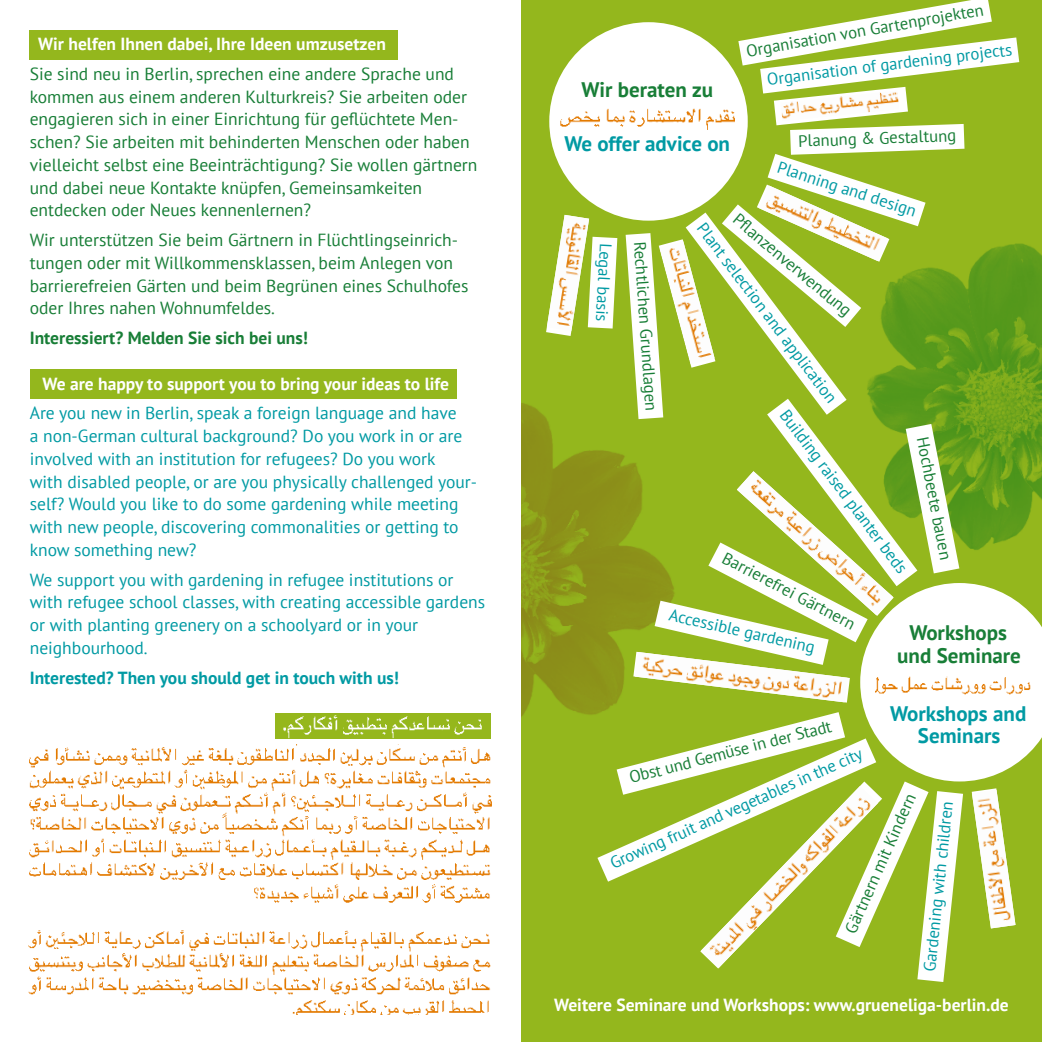
<style>
.page{position:relative;width:1042px;height:1042px;background:#fff}
.page>*{position:absolute;margin:0;border:0;box-sizing:border-box;transform-origin:0 0}
.t1{font:700 21px/22.8px "PT Sans";color:#009aa3;text-align:center}
.t2{font:700 21px/22.8px "PT Sans";color:#187e37;text-align:center}
.t3{font:17.5px/22.8px "PT Sans";color:#187e37}
.t4{font:17.5px/22.8px "PT Sans";color:#009aa3}
.t5{font:700 17.5px "PT Sans";color:#fff}
.t6{font:700 17.5px "PT Sans";color:#009aa3}
.t7{font:700 17.5px "PT Sans";color:#187e37}
.t8{font:16.62px "PT Sans";color:#009aa3}
.t9{font:16.62px "PT Sans";color:#187e37}
</style>
<div class="page">
<div style="left:30px;top:30px;width:368px;height:30px;background:#94b71d"></div>
<div style="left:30px;top:369px;width:426px;height:30px;background:#94b71d"></div>
<div style="left:521px;top:0;width:521px;height:1042px;background:#94b71d"></div>
<img style="left:521px;top:403px;width:25px;height:314px">
<img style="left:28px;top:745px;width:464px;height:270px">
<svg style="left:546px;top:0;width:496px;height:982px"></svg>
<img style="left:547px;top:215px;width:42px;height:116px">
<img style="left:275px;top:713px;width:216px;height:25px">
<p class="t5" style="left:38px;top:32px;width:349px">Wir helfen Ihnen dabei, Ihre Ideen umzusetzen</p>
<p class="t3" style="left:30px;top:62px;width:449px">Sie sind neu in Berlin, sprechen eine andere Sprache und kommen aus einem anderen Kulturkreis? Sie arbeiten oder engagieren sich in einer Einrichtung für geflüchtete Men&shy;schen? Sie arbeiten mit behinderten Menschen oder haben vielleicht selbst eine Beeinträchtigung? Sie wollen gärtnern und dabei neue Kontakte knüpfen, Gemeinsamkeiten entdecken oder Neues kennenlernen?</p>
<p class="t3" style="left:30px;top:228px;width:440px">Wir unterstützen Sie beim Gärtnern in Flüchtlingseinrich&shy;tungen oder mit Willkommensklassen, beim Anlegen von barrierefreien Gärten und beim Begrünen eines Schulhofes oder Ihres nahen Wohnumfeldes.</p>
<p class="t7" style="left:30px;top:326px;width:280px">Interessiert? Melden Sie sich bei uns!</p>
<p class="t5" style="left:43px;top:372px;width:408px">We are happy to support you to bring your ideas to life</p>
<p class="t4" style="left:30px;top:401px;width:449px">Are you new in Berlin, speak a foreign language and have<br>a non-German cultural background? Do you work in or are involved with an institution for refugees? Do you work<br>with disabled people, or are you physically challenged your&shy;self? Would you like to do some gardening while meeting with new people, discovering commonalities or getting to know something new?</p>
<p class="t4" style="left:30px;top:568px;width:457px">We support you with gardening in refugee institutions or with refugee school classes, with creating accessible gardens or with planting greenery on a schoolyard or in your neighbourhood.</p>
<p class="t6" style="left:30px;top:666px;width:371px">Interested? Then you should get in touch with us!</p>
<p class="t2" style="left:581px;top:78px;width:133px">Wir beraten zu</p>
<p class="t1" style="left:564px;top:132px;width:167px">We offer advice on</p>
<p class="t9" style="left:744px;top:40px;width:242px;rotate:-10deg">Organisation von Gartenprojekten</p>
<p class="t8" style="left:766px;top:69px;width:248px;rotate:-7deg">Organisation of gardening projects</p>
<p class="t9" style="left:798px;top:130px;width:159px;rotate:-2deg">Planung &amp; Gestaltung</p>
<p class="t8" style="left:616px;top:244px;width:80px;rotate:93deg">Legal basis</p>
<p class="t9" style="left:650px;top:240px;width:171px;rotate:86deg">Rechtlichen Grundlagen</p>
<p class="t8" style="left:781px;top:156px;width:147px;rotate:18deg">Planning and design</p>
<p class="t8" style="left:709px;top:218px;width:222px;rotate:53deg">Plant selection and application</p>
<p class="t9" style="left:742px;top:209px;width:150px;rotate:40deg">Pflanzenverwendung</p>
<p class="t8" style="left:792px;top:405px;width:201px;rotate:53deg">Building raised planter beds</p>
<p class="t8" style="left:672px;top:604px;width:151px;rotate:13deg">Accessible gardening</p>
<p class="t9" style="left:933px;top:435px;width:126px;rotate:79deg">Hochbeete bauen</p>
<p class="t9" style="left:728px;top:548px;width:149px;rotate:27deg">Barrierefrei Gärtnern</p>
<p class="t2" style="left:897px;top:621px;width:125px">Workshops und Seminare</p>
<p class="t1" style="left:890px;top:701px;width:138px">Workshops and<br>Seminars</p>
<p class="t9" style="left:627px;top:766px;width:210px;rotate:-14deg">Obst und Gemüse in der Stadt</p>
<p class="t8" style="left:607px;top:854px;width:276px;rotate:-24deg">Growing fruit and vegetables in the city</p>
<p class="t9" style="left:840px;top:928px;width:152px;rotate:-66deg">Gärtnern mit Kindern</p>
<p class="t8" style="left:919px;top:970px;width:173px;rotate:-84deg">Gardening with children</p>
<p class="t5" style="left:554px;top:994px;width:456px">Weitere Seminare und Workshops: www.grueneliga-berlin.de</p>
</div>
